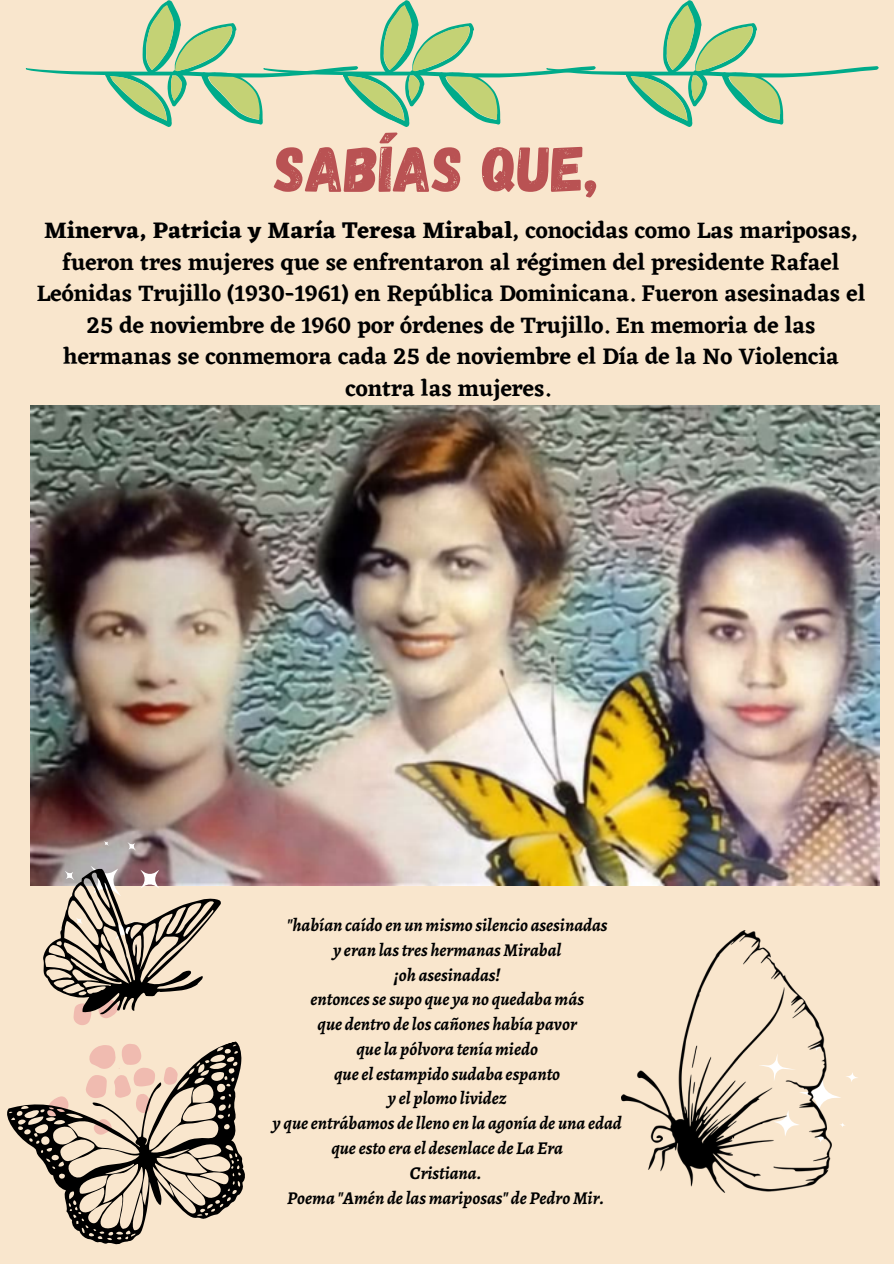
<style>
.page{position:relative;width:894px;height:1264px;background:#fff}
.page>*{position:absolute;margin:0;border:0;box-sizing:border-box;transform-origin:0 0}
.t1{font:64.5px "Gagalin";color:#b95253}
.t2{font:600 23.25px/31.5px "Eczar";color:#000;text-align:center}
.t3{font:italic 700 18px "Alegreya";color:#000}
.s1{font-weight:700}
</style>
<div class="page">
<div style="left:0;top:0;width:893px;height:1263px;background:#f9e6cd"></div>
<img style="left:31px;top:405px;width:847px;height:480px">
<svg style="left:831px;top:1073px;width:27px;height:70px"></svg>
<svg style="left:7px;top:1041px;width:238px;height:204px"></svg>
<svg style="left:41px;top:838px;width:180px;height:187px"></svg>
<img style="left:621px;top:930px;width:210px;height:262px">
<svg style="left:26px;top:0;width:852px;height:127px"></svg>
<p class="t1" style="left:274px;top:127px;width:326px">SABÍAS QUE,</p>
<p class="t2" style="left:37px;top:214px;width:830px"><span class="s1">Minerva, Patricia y María Teresa Mirabal</span>, conocidas como Las mariposas, fueron tres mujeres que se enfrentaron al régimen del presidente Rafael Leónidas Trujillo (1930-1961) en República Dominicana. Fueron asesinadas el 25 de noviembre de 1960 por órdenes de Trujillo. En memoria de las hermanas se conmemora cada 25 de noviembre el Día de la No Violencia contra las mujeres.</p>
<p class="t3" style="left:287px;top:912px;width:322px">"habían caído en unmismo silencio asesinadas</p>
<p class="t3" style="left:333px;top:937px;width:230px">y eran lastres hermanas Mirabal</p>
<p class="t3" style="left:394px;top:962px;width:108px">¡oh asesinadas!</p>
<p class="t3" style="left:310px;top:987px;width:275px">entoncessesupo que ya no quedabamás</p>
<p class="t3" style="left:317px;top:1011px;width:261px">que dentro deloscañones había pavor</p>
<p class="t3" style="left:356px;top:1036px;width:183px">quela pólvora teníamiedo</p>
<p class="t3" style="left:334px;top:1061px;width:227px">queelestampido sudaba espanto</p>
<p class="t3" style="left:388px;top:1086px;width:120px">y el plomo lividez</p>
<p class="t3" style="left:272px;top:1110px;width:350px">y queentrábamos delleno en la agonía de una edad</p>
<p class="t3" style="left:331px;top:1135px;width:233px">queesto era el desenlace de La Era</p>
<p class="t3" style="left:410px;top:1160px;width:73px">Cristiana.</p>
<p class="t3" style="left:287px;top:1185px;width:318px">Poema "Amén delasmariposas" de Pedro Mir.</p>
</div>
